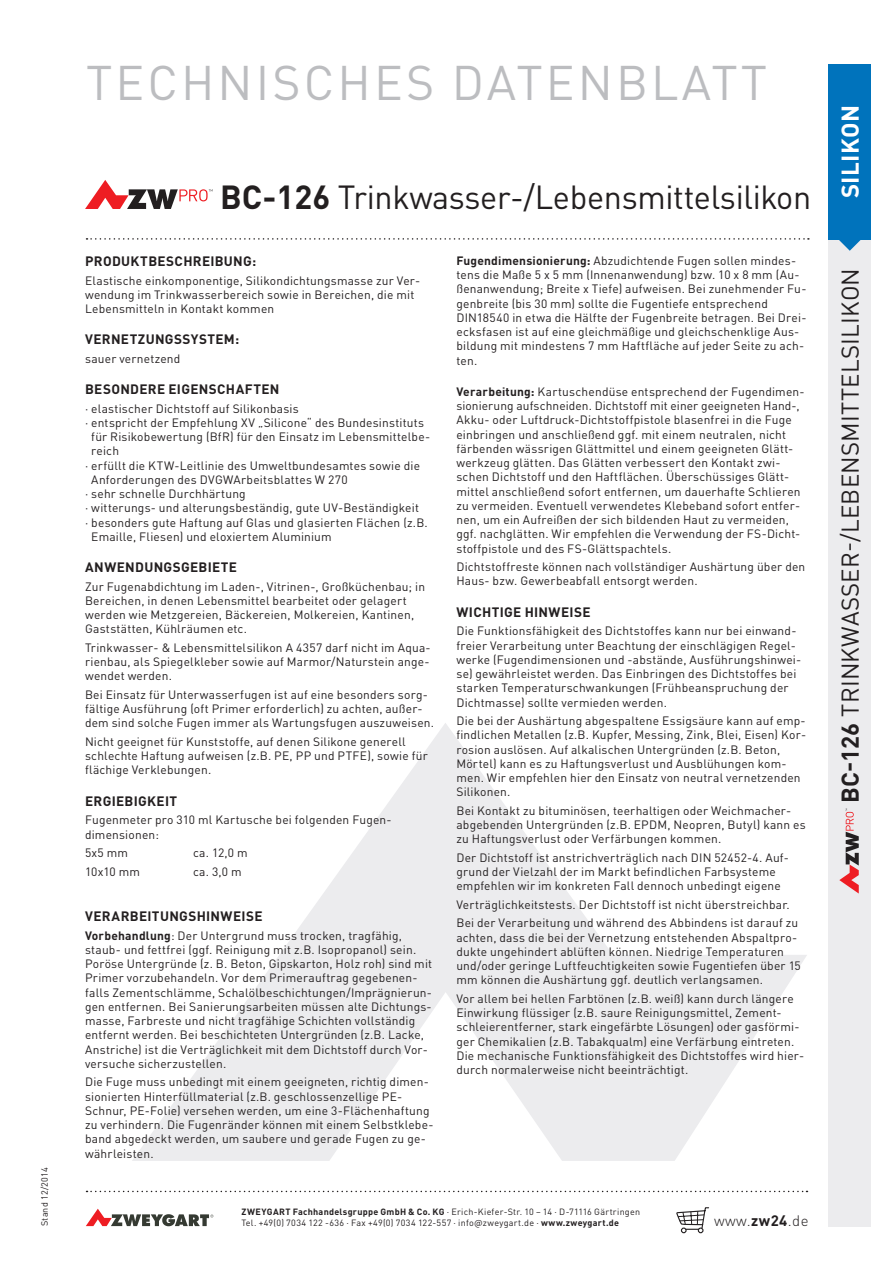
<style>
.page{position:relative;width:893px;height:1263px;background:#fff}
.page>*{position:absolute;margin:0;border:0;box-sizing:border-box;transform-origin:0 0}
.t1{font:48px "DIN Pro";letter-spacing:.065em;color:#bcbdc0}
.t2{font:33px "DIN Pro";letter-spacing:-.01em;color:#231f20}
.t3{font:24px "DIN Pro";letter-spacing:.01em;color:#231f20}
.t4{font:700 24px "DIN Pro";letter-spacing:.02em;color:#fff}
.t5{font:300 15px "DIN Pro";color:#231f20}
.t6{font:700 13.5px "DIN Pro";letter-spacing:.025em;color:#231f20}
.t7{font:12px/14.2px "DIN Pro";letter-spacing:.015em;color:#231f20}
.t8{font:9px "DIN Pro";letter-spacing:.025em;color:#231f20}
.s1{font-weight:700}
</style>
<div class="page">
<svg style="left:132px;top:723px;width:675px;height:438px"></svg>
<svg style="left:87px;top:1191px;width:720px;height:1px"></svg>
<svg style="left:86px;top:1209px;width:127px;height:17px"></svg>
<svg style="left:676px;top:1207px;width:33px;height:27px"></svg>
<div style="left:828px;top:64px;width:43px;height:1162px;background:#ececee"></div>
<svg style="left:87px;top:238px;width:722px;height:2px"></svg>
<div style="left:828px;top:64px;width:43px;height:176px;background:#0073bc"></div>
<svg style="left:839px;top:240px;width:22px;height:11px"></svg>
<svg style="left:839px;top:808px;width:20px;height:85px"></svg>
<svg style="left:85px;top:180px;width:128px;height:29px"></svg>
<p class="t8" style="left:38px;top:1226px;width:60px;rotate:-90deg">Stand 12/2014</p>
<h1 class="t1" style="left:86px;top:45px;width:683px">TECHNISCHES DATENBLATT</h1>
<h2 class="t2" style="left:220px;top:171px;width:592px"><span class="s1">BC-126</span> Trinkwasser-/Lebensmittelsilikon</h2>
<p class="t6" style="left:85px;top:250px;width:173px">PRODUKTBESCHREIBUNG:</p>
<p class="t7" style="left:85px;top:272px;width:337px">Elastische einkomponentige, Silikondichtungsmasse zur Ver&shy;wendung im Trinkwasserbereich sowie in Bereichen, die mit<br>Lebensmitteln in Kontakt kommen</p>
<p class="t6" style="left:85px;top:328px;width:156px">VERNETZUNGSSYSTEM:</p>
<p class="t7" style="left:85px;top:350px;width:97px">sauer vernetzend</p>
<p class="t6" style="left:85px;top:378px;width:196px">BESONDERE EIGENSCHAFTEN</p>
<p class="t7" style="left:85px;top:400px;width:215px">· elastischer Dichtstoff auf Silikonbasis</p>
<p class="t7" style="left:85px;top:414px;width:341px">· entspricht der Empfehlung XV „Silicone“ des Bundesinstituts</p>
<p class="t7" style="left:91px;top:429px;width:340px">für Risikobewertung (BfR) für den Einsatz im Lebensmittelbe-</p>
<p class="t7" style="left:91px;top:443px;width:29px">reich</p>
<p class="t7" style="left:85px;top:457px;width:337px">· erfüllt die KTW-Leitlinie des Umweltbundesamtes sowie die</p>
<p class="t7" style="left:91px;top:471px;width:258px">Anforderungen des DVGWArbeitsblattes W 270</p>
<p class="t7" style="left:85px;top:485px;width:162px">· sehr schnelle Durchhärtung</p>
<p class="t7" style="left:85px;top:500px;width:335px">· witterungs- und alterungsbeständig, gute UV-Beständigkeit</p>
<p class="t7" style="left:85px;top:514px;width:344px">· besonders gute Haftung auf Glas und glasierten Flächen (z.B.</p>
<p class="t7" style="left:91px;top:528px;width:242px">Emaille, Fliesen) und eloxiertem Aluminium</p>
<p class="t6" style="left:85px;top:556px;width:153px">ANWENDUNGSGEBIETE</p>
<p class="t7" style="left:85px;top:578px;width:342px">Zur Fugenabdichtung im Laden-, Vitrinen-, Großküchenbau; in Bereichen, in denen Lebensmittel bearbeitet oder gelagert werden wie Metzgereien, Bäckereien, Molkereien, Kantinen, Gaststätten, Kühlräumen etc.</p>
<p class="t7" style="left:85px;top:639px;width:347px;text-align:justify">Trinkwasser- &amp; Lebensmittelsilikon A 4357 darf nicht im Aqua&shy;rienbau, als Spiegelkleber sowie auf Marmor/Naturstein ange&shy;wendet werden.</p>
<p class="t7" style="left:85px;top:686px;width:351px">Bei Einsatz für Unterwasserfugen ist auf eine besonders sorg&shy;fältige Ausführung (oft Primer erforderlich) zu achten, außer&shy;dem sind solche Fugen immer als Wartungsfugen auszuweisen.</p>
<p class="t7" style="left:85px;top:733px;width:344px">Nicht geeignet für Kunststoffe, auf denen Silikone generell schlechte Haftung aufweisen (z.B. PE, PP und PTFE), sowie für flächige Verklebungen.</p>
<p class="t6" style="left:85px;top:790px;width:94px">ERGIEBIGKEIT</p>
<p class="t7" style="left:85px;top:812px;width:306px">Fugenmeter pro 310 ml Kartusche bei folgenden Fugen&shy;dimensionen:</p>
<p class="t7" style="left:85px;top:844px;width:44px">5x5 mm</p>
<p class="t7" style="left:193px;top:844px;width:56px">ca. 12,0 m</p>
<p class="t7" style="left:85px;top:863px;width:57px">10x10 mm</p>
<p class="t7" style="left:193px;top:863px;width:50px">ca. 3,0 m</p>
<p class="t6" style="left:85px;top:905px;width:179px">VERARBEITUNGSHINWEISE</p>
<p class="t7" style="left:85px;top:927px;width:349px"><span class="s1">Vorbehandlung</span>: Der Untergrund muss trocken, tragfähig, staub- und fettfrei (ggf. Reinigung mit z.B. Isopropanol) sein.<br>Poröse Untergründe (z. B. Beton, Gipskarton, Holz roh) sind mit Primer vorzubehandeln. Vor dem Primerauftrag gegebenen&shy;falls Zementschlämme, Schalölbeschichtungen/Imprägnierun&shy;gen entfernen. Bei Sanierungsarbeiten müssen alte Dichtungs&shy;masse, Farbreste und nicht tragfähige Schichten vollständig entfernt werden. Bei beschichteten Untergründen (z.B. Lacke, Anstriche) ist die Verträglichkeit mit dem Dichtstoff durch Vor&shy;versuche sicherzustellen.</p>
<p class="t7" style="left:85px;top:1074px;width:350px">Die Fuge muss unbedingt mit einem geeigneten, richtig dimen&shy;sionierten Hinterfüllmaterial (z.B. geschlossenzellige PE-Schnur, PE-Folie) versehen werden, um eine 3-Flächenhaftung zu verhindern. Die Fugenränder können mit einem Selbstklebe&shy;band abgedeckt werden, um saubere und gerade Fugen zu ge&shy;währleisten.</p>
<p class="t7" style="left:456px;top:252px;width:352px"><span class="s1">Fugendimensionierung:</span> Abzudichtende Fugen sollen mindes&shy;tens die Maße 5 x 5 mm (Innenanwendung) bzw. 10 x 8 mm (Au&shy;ßenanwendung; Breite x Tiefe) aufweisen. Bei zunehmender Fu&shy;genbreite (bis 30 mm) sollte die Fugentiefe entsprechend DIN18540 in etwa die Hälfte der Fugenbreite betragen. Bei Drei&shy;ecksfasen ist auf eine gleichmäßige und gleichschenklige Aus&shy;bildung mit mindestens 7 mm Haftfläche auf jeder Seite zu ach&shy;ten.</p>
<p class="t7" style="left:456px;top:383px;width:350px"><span class="s1">Verarbeitung:</span> Kartuschendüse entsprechend der Fugendimen&shy;sionierung aufschneiden. Dichtstoff mit einer geeigneten Hand-, Akku- oder Luftdruck-Dichtstoffpistole blasenfrei in die Fuge einbringen und anschließend ggf. mit einem neutralen, nicht färbenden wässrigen Glättmittel und einem geeigneten Glätt&shy;werkzeug glätten. Das Glätten verbessert den Kontakt zwi&shy;schen Dichtstoff und den Haftflächen. Überschüssiges Glätt&shy;mittel anschließend sofort entfernen, um dauerhafte Schlieren zu vermeiden. Eventuell verwendetes Klebeband sofort entfer&shy;nen, um ein Aufreißen der sich bildenden Haut zu vermeiden, ggf. nachglätten. Wir empfehlen die Verwendung der FS-Dicht&shy;stoffpistole und des FS-Glättspachtels.</p>
<p class="t7" style="left:456px;top:558px;width:350px">Dichtstoffreste können nach vollständiger Aushärtung über den<br>Haus- bzw. Gewerbeabfall entsorgt werden.</p>
<p class="t6" style="left:456px;top:601px;width:136px">WICHTIGE HINWEISE</p>
<p class="t7" style="left:456px;top:623px;width:346px">Die Funktionsfähigkeit des Dichtstoffes kann nur bei einwand&shy;freier Verarbeitung unter Beachtung der einschlägigen Regel&shy;werke (Fugendimensionen und -abstände, Ausführungshinwei&shy;se) gewährleistet werden. Das Einbringen des Dichtstoffes bei starken Temperaturschwankungen (Frühbeanspruchung der Dichtmasse) sollte vermieden werden.</p>
<p class="t7" style="left:456px;top:712px;width:351px">Die bei der Aushärtung abgespaltene Essigsäure kann auf emp&shy;findlichen Metallen (z.B. Kupfer, Messing, Zink, Blei, Eisen) Kor&shy;rosion auslösen. Auf alkalischen Untergründen (z.B. Beton, Mörtel) kann es zu Haftungsverlust und Ausblühungen kom&shy;men. Wir empfehlen hier den Einsatz von neutral vernetzenden Silikonen.</p>
<p class="t7" style="left:456px;top:802px;width:351px">Bei Kontakt zu bituminösen, teerhaltigen oder Weichmacher&shy;abgebenden Untergründen (z.B. EPDM, Neopren, Butyl) kann es zu Haftungsverlust oder Verfärbungen kommen.</p>
<p class="t7" style="left:456px;top:849px;width:334px">Der Dichtstoff ist anstrichverträglich nach DIN 52452-4. Auf&shy;grund der Vielzahl der im Markt befindlichen Farbsysteme empfehlen wir im konkreten Fall dennoch unbedingt eigene</p>
<p class="t7" style="left:456px;top:894px;width:343px;line-height:18.5px">Verträglichkeitstests. Der Dichtstoff ist nicht überstreichbar.<br>Bei der Verarbeitung und während des Abbindens ist darauf zu</p>
<p class="t7" style="left:456px;top:929px;width:346px">achten, dass die bei der Vernetzung entstehenden Abspaltpro&shy;dukte ungehindert ablüften können. Niedrige Temperaturen und/oder geringe Luftfeuchtigkeiten sowie Fugentiefen über 15 mm können die Aushärtung ggf. deutlich verlangsamen.</p>
<p class="t7" style="left:456px;top:990px;width:349px">Vor allem bei hellen Farbtönen (z.B. weiß) kann durch längere Einwirkung flüssiger (z.B. saure Reinigungsmittel, Zement&shy;schleierentferner, stark eingefärbte Lösungen) oder gasförmi&shy;ger Chemikalien (z.B. Tabakqualm) eine Verfärbung eintreten.<br>Die mechanische Funktionsfähigkeit des Dichtstoffes wird hier&shy;durch normalerweise nicht beeinträchtigt.</p>
<p class="t8" style="left:241px;top:1205px;width:400px"><span class="s1">ZWEYGART Fachhandelsgruppe GmbH &amp; Co. KG</span> · Erich-Kiefer-Str. 10 – 14 · D-71116 Gärtringen</p>
<p class="t8" style="left:241px;top:1215px;width:379px">Tel. +49(0) 7034 122 -636 · Fax +49(0) 7034 122-557 · info@zweygart.de · <span class="s1">www.zweygart.de</span></p>
<p class="t5" style="left:714px;top:1209px;width:96px">www.<span class="s1">zw24</span>.de</p>
<h3 class="t4" style="left:830px;top:198px;width:95px;rotate:-90deg">SILIKON</h3>
<h3 class="t3" style="left:831px;top:803px;width:536px;rotate:-90deg"><span class="s1">BC-126</span> TRINKWASSER-/LEBENSMITTELSILIKON</h3>
</div>
